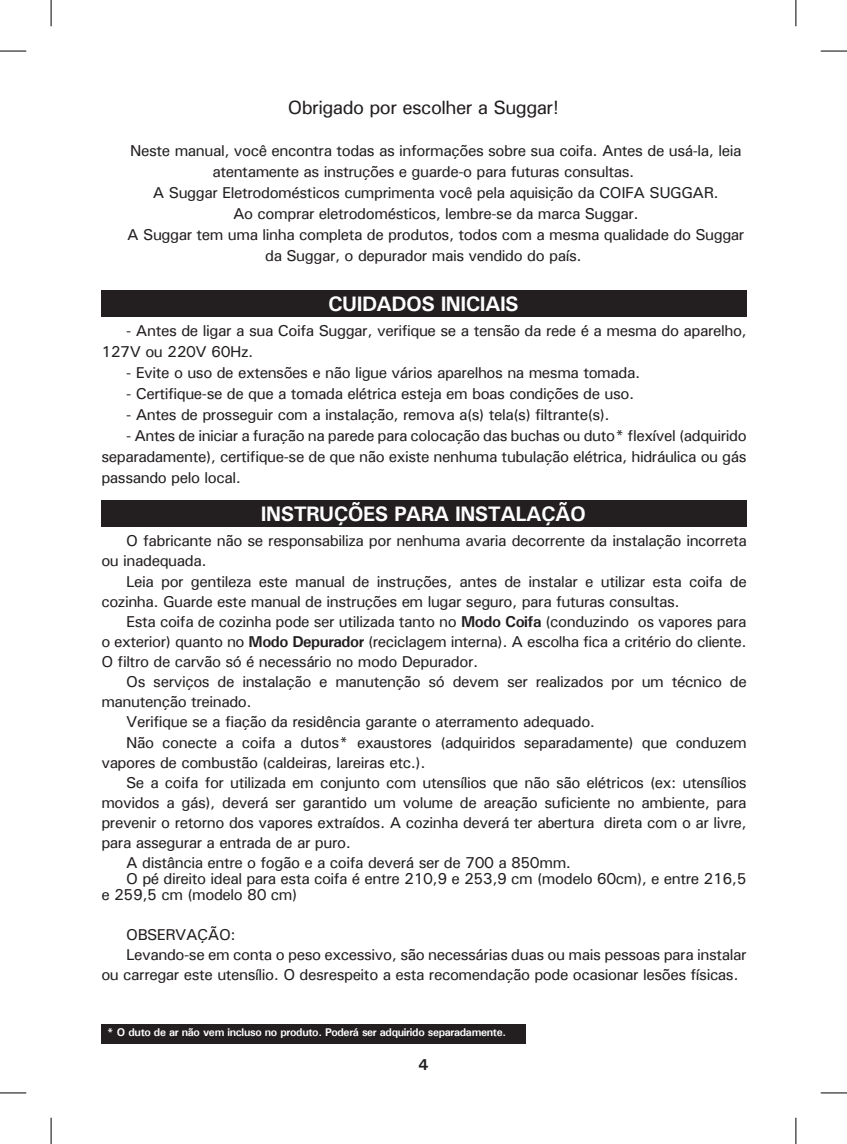
<style>
.page{position:relative;width:847px;height:1144px;background:#fff}
.page>*{position:absolute;margin:0;border:0;box-sizing:border-box;transform-origin:0 0}
.t1{font:700 21px "Univers";letter-spacing:-.03em;color:#fff}
.t2{font:19.25px "Univers";letter-spacing:-.03em;color:#231f20}
.t3{font:15.75px/20.1px "Univers";letter-spacing:-.03em;color:#231f20}
.t4{font:700 15.75px "Univers";color:#231f20}
.t5{font:700 11.2px "Univers";letter-spacing:-.03em;color:#fff}
.s1{font-weight:700}
</style>
<div class="page">
<div style="left:101px;top:290px;width:645px;height:26px;background:#231f20"></div>
<div style="left:101px;top:500px;width:645px;height:26px;background:#231f20"></div>
<div style="left:101px;top:1024px;width:424px;height:19px;background:#231f20"></div>
<svg style="left:0;top:51px;width:26px;height:1px"></svg>
<svg style="left:820px;top:51px;width:26px;height:1px"></svg>
<svg style="left:0;top:1092px;width:26px;height:1px"></svg>
<svg style="left:820px;top:1092px;width:26px;height:1px"></svg>
<svg style="left:51px;top:0;width:1px;height:26px"></svg>
<svg style="left:51px;top:1118px;width:1px;height:26px"></svg>
<svg style="left:795px;top:0;width:1px;height:26px"></svg>
<svg style="left:795px;top:1118px;width:1px;height:26px"></svg>
<p class="t2" style="left:287px;top:95px;width:273px">Obrigado por escolher a Suggar!</p>
<p class="t3" style="left:212px;top:140px;width:530px;line-height:21px;text-indent:-82px">Neste manual, você encontra todas as informações sobre sua coifa. Antes de usá-la, leia atentamente as instruções e guarde-o para futuras consultas.</p>
<p class="t3" style="left:153px;top:182px;width:567px">A Suggar Eletrodomésticos cumprimenta você pela aquisição da COIFA SUGGAR.</p>
<p class="t3" style="left:233px;top:203px;width:407px">Ao comprar eletrodomésticos, lembre-se da marca Suggar.</p>
<p class="t3" style="left:265px;top:224px;width:480px;line-height:21px;text-indent:-138px">A Suggar tem uma linha completa de produtos, todos com a mesma qualidade do Suggar da Suggar, o depurador mais vendido do país.</p>
<p class="t1" style="left:328px;top:291px;width:192px">CUIDADOS INICIAIS</p>
<p class="t3" style="left:101px;top:320px;width:646px;line-height:21px;text-indent:25px">- Antes de ligar a sua Coifa Suggar, verifique se a tensão da rede é a mesma do aparelho,<br>127V ou 220V 60Hz.</p>
<p class="t3" style="left:126px;top:363px;width:515px">- Evite o uso de extensões e não ligue vários aparelhos na mesma tomada.</p>
<p class="t3" style="left:126px;top:384px;width:509px">- Certifique-se de que a tomada elétrica esteja em boas condições de uso.</p>
<p class="t3" style="left:126px;top:405px;width:485px">- Antes de prosseguir com a instalação, remova a(s) tela(s) filtrante(s).</p>
<p class="t3" style="left:101px;top:425px;width:646px;line-height:21px;text-align:justify;text-indent:25px">- Antes de iniciar a furação na parede para colocação das buchas ou duto* flexível (adquirido separadamente), certifique-se de que não existe nenhuma tubulação elétrica, hidráulica ou gás passando pelo local.</p>
<p class="t1" style="left:261px;top:501px;width:326px">INSTRUÇÕES PARA INSTALAÇÃO</p>
<p class="t3" style="left:101px;top:531px;width:646px;text-indent:25px">O fabricante não se responsabiliza por nenhuma avaria decorrente da instalação incorreta ou inadequada.</p>
<p class="t3" style="left:101px;top:571px;width:646px;text-indent:25px">Leia por gentileza este manual de instruções, antes de instalar e utilizar esta coifa de cozinha. Guarde este manual de instruções em lugar seguro, para futuras consultas.</p>
<p class="t3" style="left:101px;top:611px;width:646px;text-align:justify;text-indent:25px">Esta coifa de cozinha pode ser utilizada tanto no <span class="s1">Modo Coifa</span> (conduzindo os vapores para o exterior) quanto no <span class="s1">Modo Depurador</span> (reciclagem interna). A escolha fica a critério do cliente.<br>O filtro de carvão só é necessário no modo Depurador.</p>
<p class="t3" style="left:101px;top:671px;width:646px;text-indent:25px">Os serviços de instalação e manutenção só devem ser realizados por um técnico de manutenção treinado.</p>
<p class="t3" style="left:126px;top:712px;width:470px">Verifique se a fiação da residência garante o aterramento adequado.</p>
<p class="t3" style="left:101px;top:732px;width:646px;text-indent:25px">Não conecte a coifa a dutos* exaustores (adquiridos separadamente) que conduzem vapores de combustão (caldeiras, lareiras etc.).</p>
<p class="t3" style="left:101px;top:772px;width:646px;text-align:justify;text-indent:25px">Se a coifa for utilizada em conjunto com utensílios que não são elétricos (ex: utensílios movidos a gás), deverá ser garantido um volume de areação suficiente no ambiente, para prevenir o retorno dos vapores extraídos. A cozinha deverá ter abertura direta com o ar livre, para assegurar a entrada de ar puro.</p>
<p class="t3" style="left:126px;top:853px;width:446px">A distância entre o fogão e a coifa deverá ser de 700 a 850mm.</p>
<p class="t3" style="left:101px;top:870px;width:646px;line-height:15.8px;text-indent:25px">O pé direito ideal para esta coifa é entre 210,9 e 253,9 cm (modelo 60cm), e entre 216,5 e 259,5 cm (modelo 80 cm)</p>
<p class="t3" style="left:126px;top:924px;width:111px">OBSERVAÇÃO:</p>
<p class="t3" style="left:101px;top:944px;width:646px;text-indent:25px">Levando-se em conta o peso excessivo, são necessárias duas ou mais pessoas para instalar ou carregar este utensílio. O desrespeito a esta recomendação pode ocasionar lesões físicas.</p>
<p class="t5" style="left:107px;top:1025px;width:400px">* O duto de ar não vem incluso no produto. Poderá ser adquirido separadamente.</p>
<p class="t4" style="left:418px;top:1055px;width:11px">4</p>
</div>
